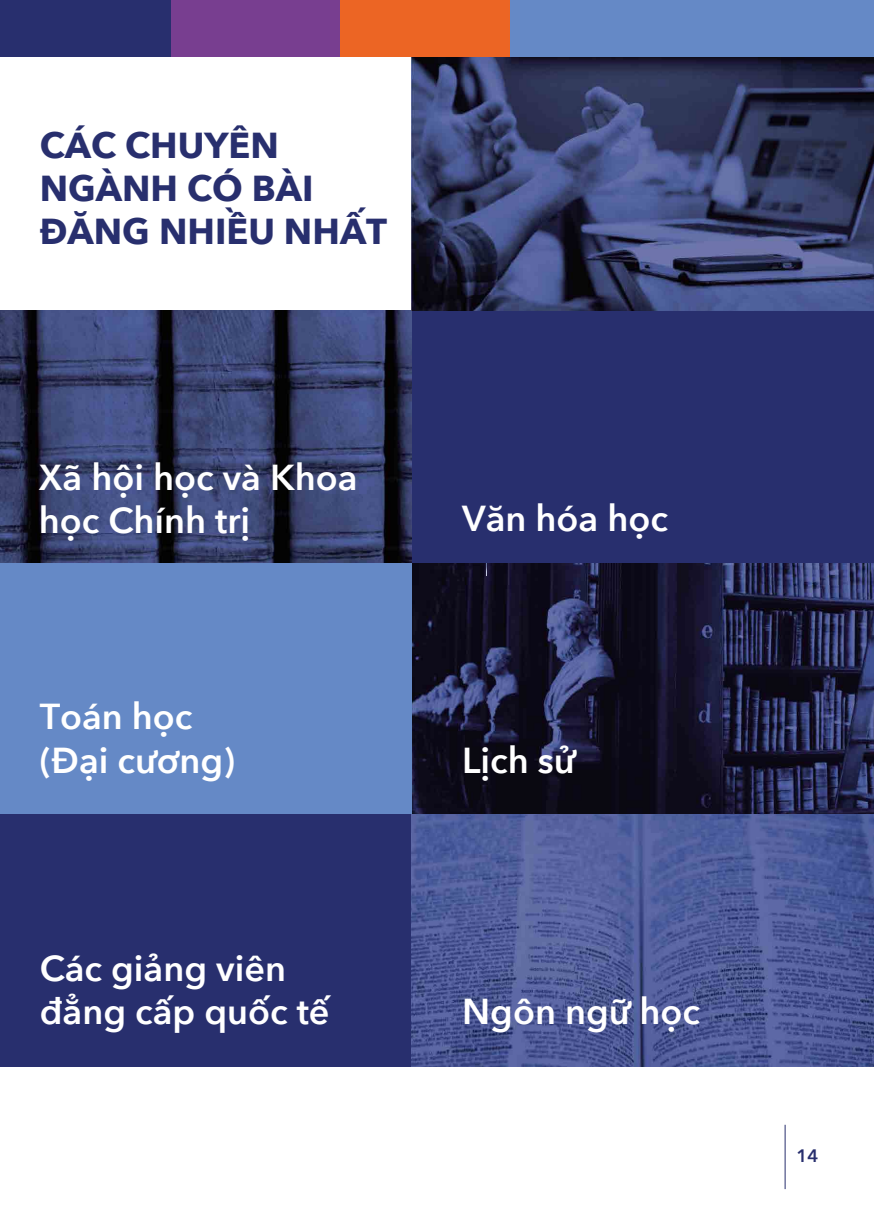
<style>
.page{position:relative;width:874px;height:1225px;background:#fff}
.page>*{position:absolute;margin:0;border:0;box-sizing:border-box;transform-origin:0 0}
.t1{font:600 36px/43.2px "Avenir Next";color:#fff}
.t2{font:700 36px/43.2px "Avenir Next";color:#282f6e}
.t3{font:600 18px "Avenir Next";color:#282f6e}
</style>
<div class="page">
<hr style="left:784px;top:1124px;width:1px;height:65px;background:#282f6e">
<img style="left:411px;top:562px;width:462px;height:252px">
<img style="left:486px;top:314px;width:1px;height:262px">
<div style="left:0;top:562px;width:411px;height:252px;background:#6589c6"></div>
<div style="left:0;top:814px;width:415px;height:252px;background:#282f6e"></div>
<div style="left:411px;top:310px;width:462px;height:252px;background:#282f6e"></div>
<img style="left:0;top:310px;width:411px;height:252px">
<img style="left:411px;top:814px;width:462px;height:252px">
<img style="left:411px;top:57px;width:462px;height:253px">
<div style="left:339px;top:0;width:171px;height:57px;background:#ec6524"></div>
<div style="left:169px;top:0;width:170px;height:57px;background:#783e90"></div>
<div style="left:0;top:0;width:170px;height:57px;background:#282f6e"></div>
<div style="left:510px;top:0;width:363px;height:57px;background:#6589c6"></div>
<p class="t2" style="left:40px;top:123px;width:349px">CÁC CHUYÊN<br>NGÀNH CÓ BÀI<br>ĐĂNG NHIỀU NHẤT</p>
<p class="t1" style="left:39px;top:454px;width:320px">Xã hội học và Khoa học Chính trị</p>
<p class="t1" style="left:40px;top:694px;width:197px">Toán học (Đại cương)</p>
<p class="t1" style="left:40px;top:945px;width:291px">Các giảng viên đẳng cấp quốc tế</p>
<p class="t1" style="left:462px;top:495px;width:207px">Văn hóa học</p>
<p class="t1" style="left:462px;top:737px;width:115px">Lịch sử</p>
<p class="t1" style="left:462px;top:989px;width:239px">Ngôn ngữ học</p>
<p class="t3" style="left:796px;top:1140px;width:23px">14</p>
</div>
